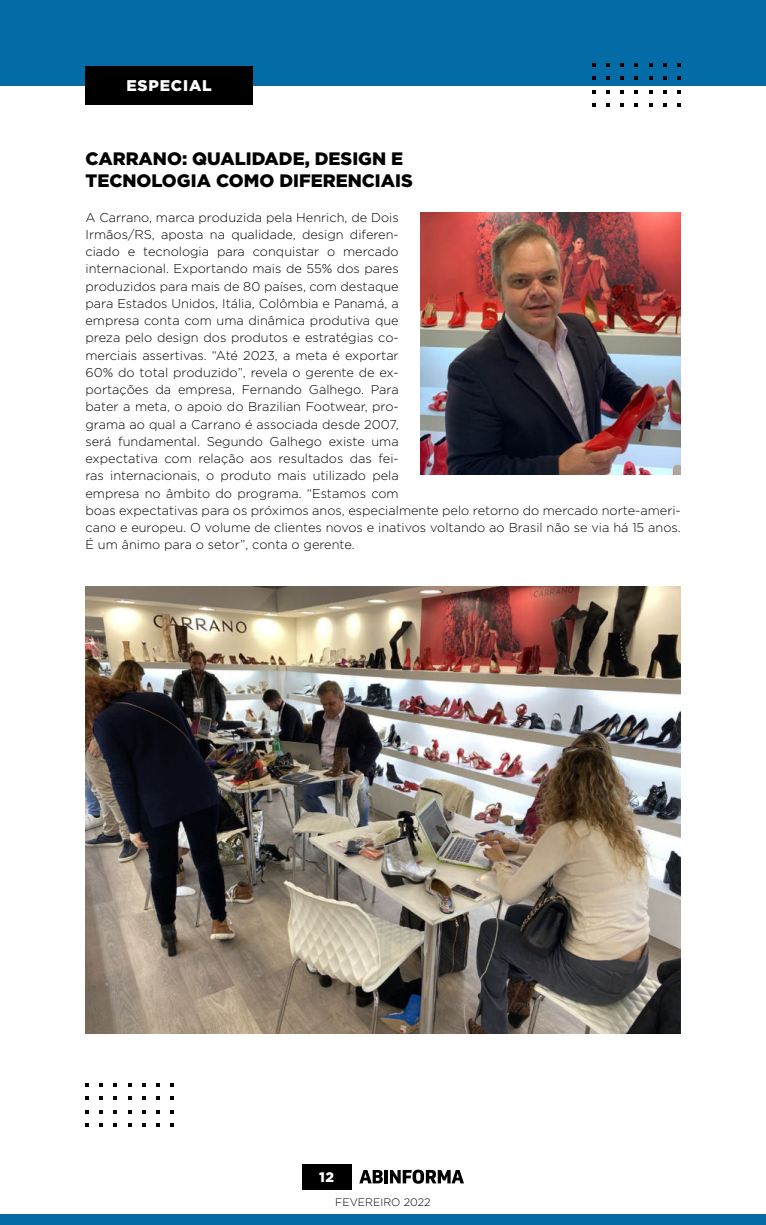
<style>
.page{position:relative;width:766px;height:1225px;background:#fff}
.page>*{position:absolute;margin:0;border:0;box-sizing:border-box;transform-origin:0 0}
.t1{font:900 18px/21.6px "Gotham";color:#000}
.t2{font:900 15.45px "Gotham";letter-spacing:.055em;color:#fff}
.t3{font:900 13.8px "Gotham";color:#fff}
.t4{font:300 12.75px/17.2px "Gotham";color:#000}
.t5{font:300 10.95px "Gotham";color:#000}
</style>
<div class="page">
<div style="left:302px;top:1164px;width:49px;height:25px;background:#000"></div>
<svg style="left:359px;top:1170px;width:23px;height:13px"></svg>
<hr style="left:384px;top:1170px;width:4px;height:13px;background:#000">
<svg style="left:390px;top:1169px;width:74px;height:14px"></svg>
<img style="left:420px;top:212px;width:260px;height:262px">
<img style="left:85px;top:587px;width:595px;height:446px">
<div style="left:0;top:0;width:765px;height:85px;background:#036ba6"></div>
<div style="left:0;top:1214px;width:765px;height:11px;background:#036ba6"></div>
<div style="left:85px;top:66px;width:167px;height:38px;background:#000"></div>
<svg style="left:592px;top:63px;width:3px;height:4px"></svg>
<svg style="left:606px;top:63px;width:4px;height:4px"></svg>
<svg style="left:620px;top:63px;width:4px;height:4px"></svg>
<svg style="left:634px;top:63px;width:4px;height:4px"></svg>
<svg style="left:649px;top:63px;width:3px;height:4px"></svg>
<svg style="left:663px;top:63px;width:3px;height:4px"></svg>
<svg style="left:677px;top:63px;width:3px;height:4px"></svg>
<svg style="left:592px;top:76px;width:3px;height:4px"></svg>
<svg style="left:606px;top:76px;width:4px;height:4px"></svg>
<svg style="left:620px;top:76px;width:4px;height:4px"></svg>
<svg style="left:634px;top:76px;width:4px;height:4px"></svg>
<svg style="left:649px;top:76px;width:3px;height:4px"></svg>
<svg style="left:663px;top:76px;width:3px;height:4px"></svg>
<svg style="left:677px;top:76px;width:3px;height:4px"></svg>
<svg style="left:606px;top:90px;width:4px;height:3px"></svg>
<svg style="left:620px;top:90px;width:4px;height:3px"></svg>
<svg style="left:634px;top:90px;width:4px;height:3px"></svg>
<svg style="left:592px;top:103px;width:3px;height:4px"></svg>
<svg style="left:606px;top:103px;width:4px;height:4px"></svg>
<svg style="left:620px;top:103px;width:4px;height:4px"></svg>
<svg style="left:634px;top:103px;width:4px;height:4px"></svg>
<svg style="left:649px;top:103px;width:3px;height:4px"></svg>
<svg style="left:663px;top:103px;width:3px;height:4px"></svg>
<svg style="left:677px;top:103px;width:3px;height:4px"></svg>
<svg style="left:85px;top:1083px;width:4px;height:3px"></svg>
<svg style="left:99px;top:1083px;width:4px;height:3px"></svg>
<svg style="left:113px;top:1083px;width:4px;height:3px"></svg>
<svg style="left:156px;top:1083px;width:4px;height:3px"></svg>
<svg style="left:170px;top:1083px;width:4px;height:3px"></svg>
<svg style="left:85px;top:1096px;width:4px;height:4px"></svg>
<svg style="left:99px;top:1096px;width:4px;height:4px"></svg>
<svg style="left:113px;top:1096px;width:4px;height:4px"></svg>
<svg style="left:128px;top:1096px;width:3px;height:4px"></svg>
<svg style="left:142px;top:1096px;width:3px;height:4px"></svg>
<svg style="left:156px;top:1096px;width:4px;height:4px"></svg>
<svg style="left:170px;top:1096px;width:4px;height:4px"></svg>
<svg style="left:85px;top:1110px;width:4px;height:3px"></svg>
<svg style="left:99px;top:1110px;width:4px;height:3px"></svg>
<svg style="left:113px;top:1110px;width:4px;height:3px"></svg>
<svg style="left:156px;top:1110px;width:4px;height:3px"></svg>
<svg style="left:170px;top:1110px;width:4px;height:3px"></svg>
<svg style="left:85px;top:1123px;width:4px;height:4px"></svg>
<svg style="left:99px;top:1123px;width:4px;height:4px"></svg>
<svg style="left:113px;top:1123px;width:4px;height:4px"></svg>
<svg style="left:128px;top:1123px;width:3px;height:4px"></svg>
<svg style="left:142px;top:1123px;width:3px;height:4px"></svg>
<svg style="left:156px;top:1123px;width:4px;height:4px"></svg>
<svg style="left:170px;top:1123px;width:4px;height:4px"></svg>
<p class="t2" style="left:126px;top:77px;width:87px">ESPECIAL</p>
<h1 class="t1" style="left:85px;top:148px;width:329px">CARRANO: QUALIDADE, DESIGN E<br>TECNOLOGIA COMO DIFERENCIAIS</h1>
<p class="t4" style="left:85px;top:208px;width:596px">A Carrano, marca produzida pela Henrich, de Dois<br>Irmãos/RS, aposta na qualidade, design diferen-<br>ciado e tecnologia para conquistar o mercado<br>internacional. Exportando mais de 55% dos pares<br>produzidos para mais de 80 países, com destaque<br>para Estados Unidos, Itália, Colômbia e Panamá, a<br>empresa conta com uma dinâmica produtiva que<br>preza pelo design dos produtos e estratégias co-<br>merciais assertivas. “Até 2023, a meta é exportar<br>60% do total produzido”, revela o gerente de ex-<br>portações da empresa, Fernando Galhego. Para<br>bater a meta, o apoio do Brazilian Footwear, pro-<br>grama ao qual a Carrano é associada desde 2007,<br>será fundamental. Segundo Galhego existe uma<br>expectativa com relação aos resultados das fei-<br>ras internacionais, o produto mais utilizado pela<br>empresa no âmbito do programa. “Estamos com<br>boas expectativas para os próximos anos, especialmente pelo retorno do mercado norte-ameri&shy;cano e europeu. O volume de clientes novos e inativos voltando ao Brasil não se via há 15 anos.<br>É um ânimo para o setor”, conta o gerente.</p>
<p class="t3" style="left:319px;top:1169px;width:17px">12</p>
<p class="t5" style="left:335px;top:1197px;width:97px">FEVEREIRO 2022</p>
</div>
